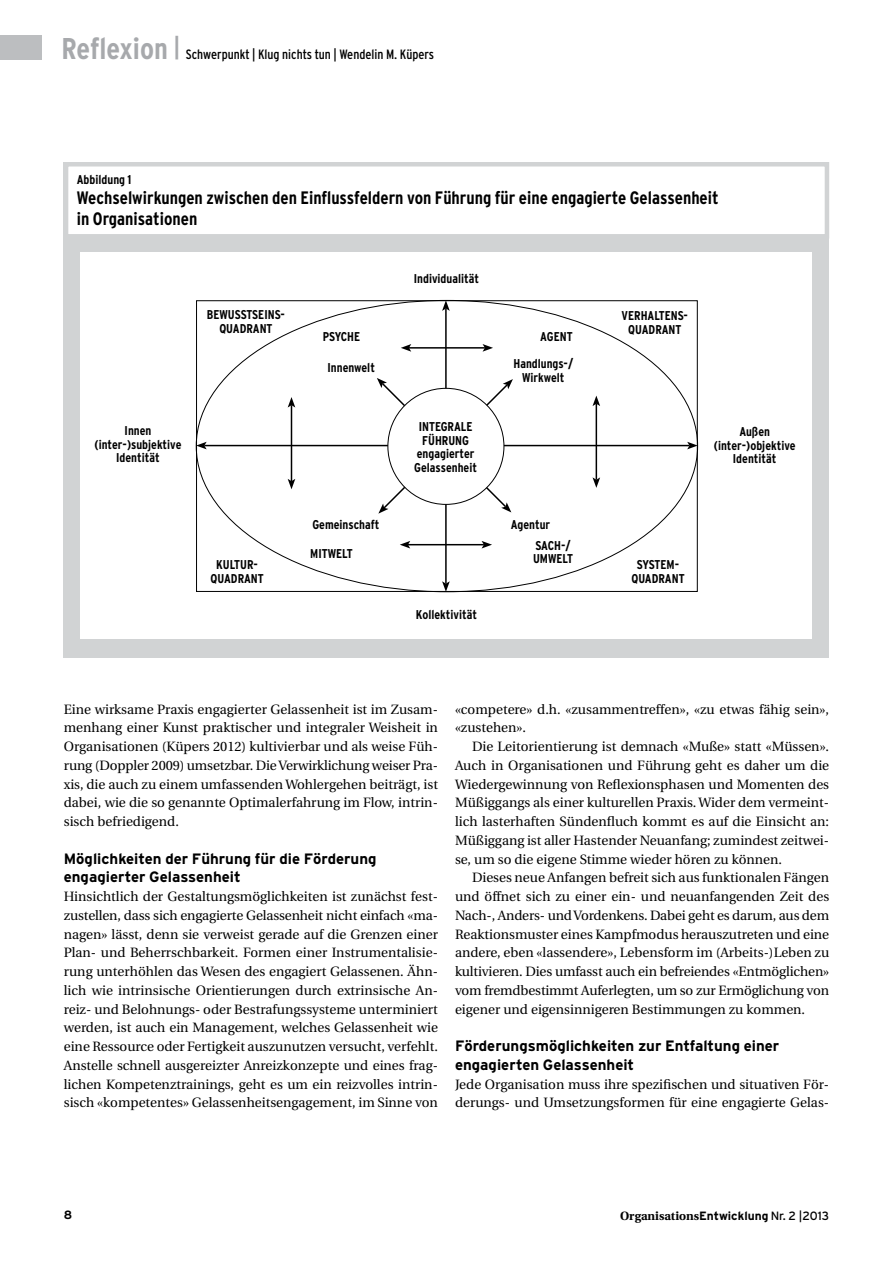
<style>
.page{position:relative;width:893px;height:1263px;background:#fff}
.page>*{position:absolute;margin:0;border:0;box-sizing:border-box;transform-origin:0 0}
.t1{font:700 condensed 18px/20.2px "Interstate";color:#000}
.t2{font:700 15px/18.8px "Interstate";color:#000}
.t3{font:13.5px/18.8px "Utopia";color:#000;text-align:justify}
.t4{font:condensed 13.5px "Interstate";color:#000}
.t5{font:700 condensed 12.75px/13.5px "Interstate";color:#000;text-align:center}
.t6{font:700 12px "Utopia";color:#000}
.t7{font:700 12px "Interstate";color:#000}
.s1{font-weight:700;font-size:30px;color:#a7a9ac}
.s2{font-family:"Interstate"}
.s3{font-family:"Interstate";font-weight:400}
</style>
<div class="page">
<div style="left:0;top:36px;width:41px;height:24px;background:#bcbec0"></div>
<div style="left:64px;top:162px;width:765px;height:496px;background:#d1d3d4"></div>
<div style="left:80px;top:252px;width:731px;height:387px;background:#fff"></div>
<div style="left:66px;top:164px;width:761px;height:72px;background:#fff"></div>
<div style="left:64px;top:162px;width:765px;height:77px;border:4px solid #d1d3d4"></div>
<div style="left:0;top:35px;width:41px;height:24px;background:#bcbec0"></div>
<hr style="left:445px;top:309px;width:2px;height:275px;background:#000">
<svg style="left:442px;top:300px;width:8px;height:11px"></svg>
<svg style="left:442px;top:581px;width:8px;height:11px"></svg>
<hr style="left:204px;top:445px;width:485px;height:1px;background:#000">
<svg style="left:196px;top:442px;width:11px;height:7px"></svg>
<svg style="left:687px;top:442px;width:11px;height:7px"></svg>
<hr style="left:409px;top:347px;width:76px;height:2px;background:#000">
<svg style="left:401px;top:344px;width:10px;height:8px"></svg>
<svg style="left:483px;top:344px;width:10px;height:8px"></svg>
<hr style="left:408px;top:544px;width:76px;height:1px;background:#000">
<svg style="left:400px;top:541px;width:10px;height:7px"></svg>
<svg style="left:482px;top:541px;width:10px;height:7px"></svg>
<hr style="left:291px;top:405px;width:1px;height:76px;background:#000">
<svg style="left:288px;top:479px;width:7px;height:10px"></svg>
<svg style="left:288px;top:397px;width:7px;height:10px"></svg>
<hr style="left:596px;top:404px;width:1px;height:76px;background:#000">
<svg style="left:592px;top:477px;width:8px;height:11px"></svg>
<svg style="left:592px;top:396px;width:8px;height:10px"></svg>
<svg style="left:377px;top:378px;width:136px;height:136px"></svg>
<div style="left:388px;top:388px;width:116px;height:116px;background:#fff;border-radius:50%"></div>
<p class="t4" style="left:62px;top:47px;width:374px"><span class="s1">Reflexion</span> <sup>|</sup> Schwerpunkt | Klug nichts tun | Wendelin M. Küpers</p>
<p class="t5" style="left:77px;top:173px;width:56px">Abbildung 1</p>
<h1 class="t1" style="left:77px;top:188px;width:643px">Wechselwirkungen zwischen den Einflussfeldern von Führung für eine engagierte Gelassenheit in Organisationen</h1>
<p class="t5" style="left:414px;top:272px;width:67px">Individualität</p>
<p class="t5" style="left:207px;top:308px;width:79px">BEWUSSTSEINS-<br>QUADRANT</p>
<p class="t5" style="left:622px;top:309px;width:68px">VERHALTENS-<br>QUADRANT</p>
<p class="t5" style="left:323px;top:330px;width:39px">PSYCHE</p>
<p class="t5" style="left:540px;top:330px;width:34px">AGENT</p>
<p class="t5" style="left:328px;top:360px;width:49px">Innenwelt</p>
<p class="t5" style="left:513px;top:357px;width:61px">Handlungs-/<br>Wirkwelt</p>
<p class="t5" style="left:414px;top:420px;width:64px">INTEGRALE<br>FÜHRUNG engagierter<br>Gelassenheit</p>
<p class="t5" style="left:95px;top:424px;width:88px">Innen (inter-)subjektive<br>Identität</p>
<p class="t5" style="left:714px;top:425px;width:83px">Außen (inter-)objektive<br>Identität</p>
<p class="t5" style="left:312px;top:517px;width:69px">Gemeinschaft</p>
<p class="t5" style="left:511px;top:517px;width:41px">Agentur</p>
<p class="t5" style="left:310px;top:547px;width:44px">MITWELT</p>
<p class="t5" style="left:533px;top:538px;width:41px;text-align:left">SACH-/<br>UMWELT</p>
<p class="t5" style="left:210px;top:558px;width:55px">KULTUR-<br>QUADRANT</p>
<p class="t5" style="left:631px;top:558px;width:55px">SYSTEM-<br>QUADRANT</p>
<p class="t5" style="left:416px;top:608px;width:63px">Kollektivität</p>
<p class="t3" style="left:64px;top:700px;width:376px">Eine wirksame Praxis engagierter Gelassenheit ist im Zusam&shy;menhang einer Kunst praktischer und integraler Weisheit in Organisationen (Küpers 2012) kultivierbar und als weise Füh&shy;rung (Doppler 2009) umsetzbar. Die Verwirklichung weiser Pra&shy;xis, die auch zu einem umfassenden Wohlergehen beiträgt, ist dabei, wie die so genannte Optimalerfahrung im Flow, intrin&shy;sisch befriedigend.</p>
<p class="t2" style="left:64px;top:849px;width:314px">Möglichkeiten der Führung für die Förderung engagierter Gelassenheit</p>
<p class="t3" style="left:64px;top:887px;width:376px">Hinsichtlich der Gestaltungsmöglichkeiten ist zunächst fest&shy;zustellen, dass sich engagierte Gelassenheit nicht einfach «ma&shy;nagen» lässt, denn sie verweist gerade auf die Grenzen einer Plan- und Beherrschbarkeit. Formen einer Instrumentalisie&shy;rung unterhöhlen das Wesen des engagiert Gelassenen. Ähn&shy;lich wie intrinsische Orientierungen durch extrinsische An&shy;reiz- und Belohnungs- oder Bestrafungssysteme unterminiert werden, ist auch ein Management, welches Gelassenheit wie eine Ressource oder Fertigkeit auszunutzen versucht, verfehlt.<br>Anstelle schnell ausgereizter Anreizkonzepte und eines frag&shy;lichen Kompetenztrainings, geht es um ein reizvolles intrin&shy;sisch «kompetentes» Gelassenheitsengagement, im Sinne von</p>
<p class="t3" style="left:455px;top:700px;width:376px">«competere» d.h. «zusammentreffen», «zu etwas fähig sein», «zustehen».</p>
<p class="t3" style="left:455px;top:737px;width:376px;text-indent:17px">Die Leitorientierung ist demnach «Muße» statt «Müssen».<br>Auch in Organisationen und Führung geht es daher um die Wiedergewinnung von Reflexionsphasen und Momenten des Müßiggangs als einer kulturellen Praxis. Wider dem vermeint&shy;lich lasterhaften Sündenfluch kommt es auf die Einsicht an:<br>Müßiggang ist aller Hastender Neuanfang; zumindest zeitwei&shy;se, um so die eigene Stimme wieder hören zu können.</p>
<p class="t3" style="left:455px;top:869px;width:376px;text-indent:17px">Dieses neue Anfangen befreit sich aus funktionalen Fängen und öffnet sich zu einer ein- und neuanfangenden Zeit des Nach-, Anders- und Vordenkens. Dabei geht es darum, aus dem Reaktionsmuster eines Kampfmodus herauszutreten und eine andere, eben «lassendere», Lebensform im (Arbeits-)Leben zu kultivieren. Dies umfasst auch ein befreiendes «Entmöglichen» vom fremdbestimmt Auferlegten, um so zur Ermöglichung von eigener und eigensinnigeren Bestimmungen zu kommen.</p>
<p class="t2" style="left:455px;top:1036px;width:326px">Förderungsmöglichkeiten zur Entfaltung einer engagierten Gelassenheit</p>
<p class="t3" style="left:455px;top:1075px;width:376px">Jede Organisation muss ihre spezifischen und situativen För&shy;derungs- und Umsetzungsformen für eine engagierte Gelas-</p>
<p class="t7" style="left:64px;top:1208px;width:10px">8</p>
<p class="t6" style="left:620px;top:1209px;width:210px">Organisations<span class="s2">Entwicklung</span> <span class="s3">Nr. 2 |2013</span></p>
</div>
